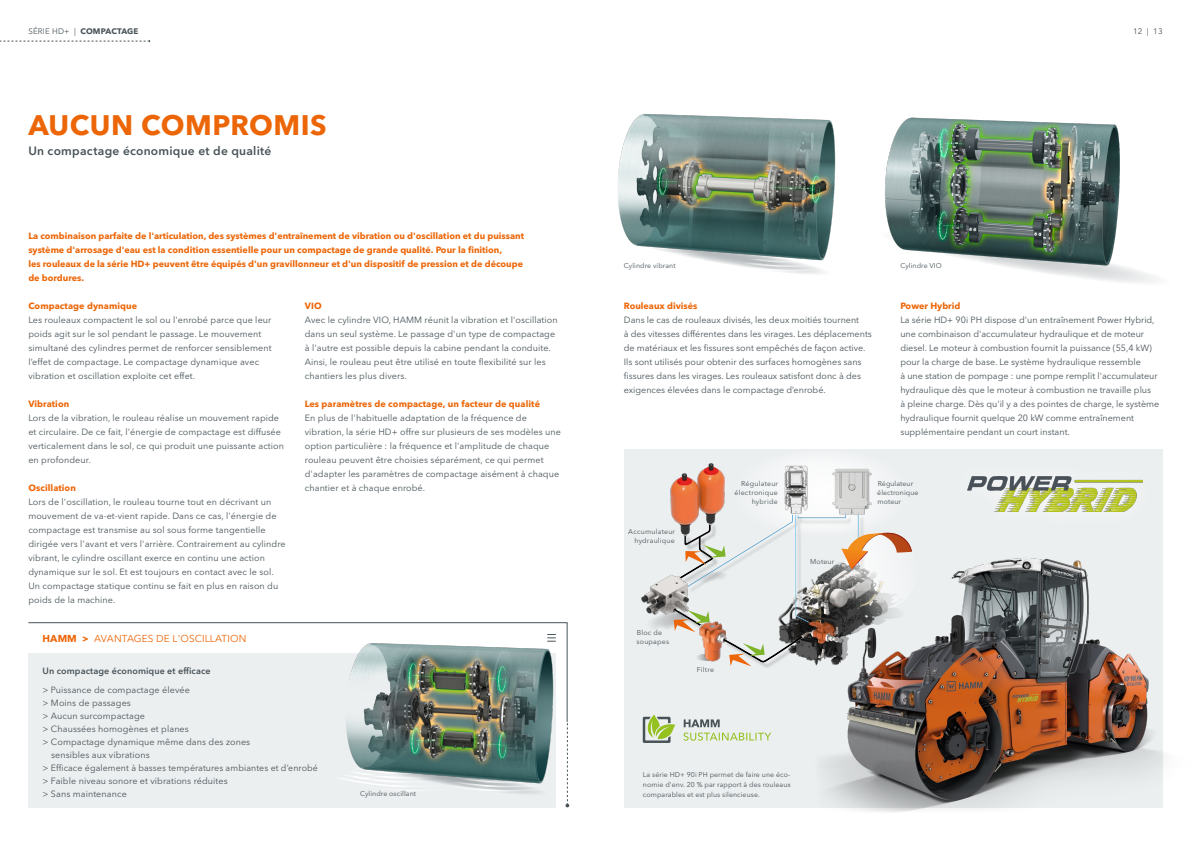
<style>
.page{position:relative;width:1191px;height:842px;background:#fff}
.page>*{position:absolute;margin:0;border:0;box-sizing:border-box;transform-origin:0 0}
.t1{font:700 28px "Avenir Next LT Pro";letter-spacing:.02em;color:#ec6608}
.t2{font:600 12px "Avenir Next LT Pro";letter-spacing:.02em;color:#485358}
.t3{font:10px "Avenir Next LT Pro";letter-spacing:.01em;color:#ec6608}
.t4{font:9px/14px "Avenir Next LT Pro";letter-spacing:.01em;color:#485358}
.t5{font:700 9px/14px "Avenir Next LT Pro";color:#ec6608}
.t6{font:600 9px "Avenir Next LT Pro";letter-spacing:.01em;color:#485358}
.t7{font:700 8px "Avenir Next LT Pro";letter-spacing:.01em;color:#485358}
.t8{font:8px "Avenir Next LT Pro";color:#485358}
.t9{font:7px/10px "Avenir Next LT Pro";letter-spacing:.01em;color:#485358;text-align:justify}
.t10{font:7px/9px "Avenir Next LT Pro";letter-spacing:.03em;color:#485358;text-align:right}
.s1{font-weight:400}
.s2{font-weight:700}
</style>
<div class="page">
<div style="left:624px;top:450px;width:538px;height:358px;background:#eceff0"></div>
<svg style="left:643px;top:715px;width:32px;height:28px"></svg>
<svg style="left:683px;top:719px;width:88px;height:22px"></svg>
<div style="left:28px;top:653px;width:528px;height:155px;background:#eceff0"></div>
<svg style="left:28px;top:622px;width:539px;height:4px"></svg>
<img style="left:967px;top:477px;width:175px;height:34px">
<div style="left:727px;top:450px;width:189px;height:86px;background:#f2f4f4;border-radius:50%"></div>
<img style="left:784px;top:465px;width:26px;height:49px">
<img style="left:829px;top:469px;width:43px;height:45px">
<img style="left:670px;top:463px;width:55px;height:51px">
<svg style="left:641px;top:514px;width:224px;height:153px"></svg>
<img style="left:814px;top:519px;width:349px;height:293px">
<svg style="left:1138px;top:271px;width:18px;height:12px"></svg>
<img style="left:885px;top:117px;width:253px;height:166px">
<img style="left:341px;top:626px;width:227px;height:171px">
<img style="left:618px;top:114px;width:218px;height:160px">
<svg style="left:0;top:40px;width:150px;height:2px"></svg>
<p class="t7" style="left:28px;top:27px;width:112px"><span class="s1">SÉRIE HD+ |</span> COMPACTAGE</p>
<p class="t8" style="left:1133px;top:27px;width:31px">12 | 13</p>
<h1 class="t1" style="left:28px;top:108px;width:300px">AUCUN COMPROMIS</h1>
<h2 class="t2" style="left:28px;top:143px;width:245px">Un compactage économique et de qualité</h2>
<p class="t5" style="left:28px;top:229px;width:497px">La combinaison parfaite de l'articulation, des systèmes d'entraînement de vibration ou d'oscillation et du puissant système d'arrosage d'eau est la condition essentielle pour un compactage de grande qualité. Pour la finition,<br>les rouleaux de la série HD+ peuvent être équipés d'un gravillonneur et d'un dispositif de pression et de découpe de bordures.</p>
<p class="t5" style="left:28px;top:299px;width:110px">Compactage dynamique</p>
<p class="t4" style="left:28px;top:313px;width:245px">Les rouleaux compactent le sol ou l'enrobé parce que leur poids agit sur le sol pendant le passage. Le mouvement simultané des cylindres permet de renforcer sensiblement l’effet de compactage. Le compactage dynamique avec vibration et oscillation exploite cet effet.</p>
<p class="t5" style="left:28px;top:397px;width:42px">Vibration</p>
<p class="t4" style="left:28px;top:411px;width:257px">Lors de la vibration, le rouleau réalise un mouvement rapide et circulaire. De ce fait, l'énergie de compactage est diffusée verticalement dans le sol, ce qui produit une puissante action en profondeur.</p>
<p class="t5" style="left:28px;top:481px;width:49px">Oscillation</p>
<p class="t4" style="left:28px;top:495px;width:259px">Lors de l'oscillation, le rouleau tourne tout en décrivant un mouvement de va-et-vient rapide. Dans ce cas, l'énergie de compactage est transmise au sol sous forme tangentielle dirigée vers l'avant et vers l'arrière. Contrairement au cylindre vibrant, le cylindre oscillant exerce en continu une action dynamique sur le sol. Et est toujours en contact avec le sol.<br>Un compactage statique continu se fait en plus en raison du poids de la machine.</p>
<p class="t5" style="left:305px;top:299px;width:18px">VIO</p>
<p class="t4" style="left:305px;top:313px;width:254px">Avec le cylindre VIO, HAMM réunit la vibration et l'oscillation dans un seul système. Le passage d'un type de compactage à l'autre est possible depuis la cabine pendant la conduite.<br>Ainsi, le rouleau peut être utilisé en toute flexibilité sur les chantiers les plus divers.</p>
<p class="t5" style="left:305px;top:397px;width:237px">Les paramètres de compactage, un facteur de qualité</p>
<p class="t4" style="left:305px;top:411px;width:258px">En plus de l'habituelle adaptation de la fréquence de vibration, la série HD+ offre sur plusieurs de ses modèles une option particulière : la fréquence et l'amplitude de chaque rouleau peuvent être choisies séparément, ce qui permet d'adapter les paramètres de compactage aisément à chaque chantier et à chaque enrobé.</p>
<p class="t3" style="left:43px;top:632px;width:205px"><span class="s2">HAMM &gt;</span> AVANTAGES DE L'OSCILLATION</p>
<p class="t6" style="left:43px;top:665px;width:170px">Un compactage économique et efficace</p>
<p class="t4" style="left:43px;top:683px;width:149px">&gt; Puissance de compactage élevée</p>
<p class="t4" style="left:43px;top:696px;width:90px">&gt; Moins de passages</p>
<p class="t4" style="left:43px;top:709px;width:104px">&gt; Aucun surcompactage</p>
<p class="t4" style="left:43px;top:722px;width:148px">&gt; Chaussées homogènes et planes</p>
<p class="t4" style="left:43px;top:735px;width:209px">&gt; Compactage dynamique même dans des zones</p>
<p class="t4" style="left:51px;top:748px;width:100px">sensibles aux vibrations</p>
<p class="t4" style="left:43px;top:761px;width:277px">&gt; Efficace également à basses températures ambiantes et d’enrobé</p>
<p class="t4" style="left:43px;top:774px;width:187px">&gt; Faible niveau sonore et vibrations réduites</p>
<p class="t4" style="left:43px;top:787px;width:86px">&gt; Sans maintenance</p>
<p class="t9" style="left:360px;top:788px;width:57px">Cylindre oscillant</p>
<p class="t9" style="left:624px;top:260px;width:53px">Cylindre vibrant</p>
<p class="t9" style="left:900px;top:260px;width:43px">Cylindre VIO</p>
<p class="t5" style="left:624px;top:299px;width:75px">Rouleaux divisés</p>
<p class="t4" style="left:624px;top:313px;width:249px">Dans le cas de rouleaux divisés, les deux moitiés tournent<br>à des vitesses différentes dans les virages. Les déplacements de matériaux et les fissures sont empêchés de façon active.<br>Ils sont utilisés pour obtenir des surfaces homogènes sans fissures dans les virages. Les rouleaux satisfont donc à des exigences élevées dans le compactage d’enrobé.</p>
<p class="t5" style="left:900px;top:299px;width:62px">Power Hybrid</p>
<p class="t4" style="left:900px;top:313px;width:260px">La série HD+ 90i PH dispose d'un entraînement Power Hybrid, une combinaison d'accumulateur hydraulique et de moteur diesel. Le moteur à combustion fournit la puissance (55,4 kW) pour la charge de base. Le système hydraulique ressemble<br>à une station de pompage : une pompe remplit l'accumulateur hydraulique dès que le moteur à combustion ne travaille plus<br>à pleine charge. Dès qu'il y a des pointes de charge, le système hydraulique fournit quelque 20 kW comme entraînement supplémentaire pendant un court instant.</p>
<p class="t10" style="left:628px;top:527px;width:48px">Accumulateur hydraulique</p>
<p class="t10" style="left:734px;top:478px;width:45px">Régulateur électronique hybride</p>
<p class="t9" style="left:877px;top:478px;width:43px;line-height:9px;text-align:left">Régulateur électronique moteur</p>
<p class="t9" style="left:810px;top:556px;width:26px">Moteur</p>
<p class="t10" style="left:636px;top:628px;width:34px;text-align:left">Bloc de soupapes</p>
<p class="t9" style="left:697px;top:665px;width:19px">Filtre</p>
<p class="t9" style="left:643px;top:770px;width:150px">La série HD+ 90i PH permet de faire une éco&shy;nomie d'env. 20 % par rapport à des rouleaux comparables et est plus silencieuse.</p>
</div>
